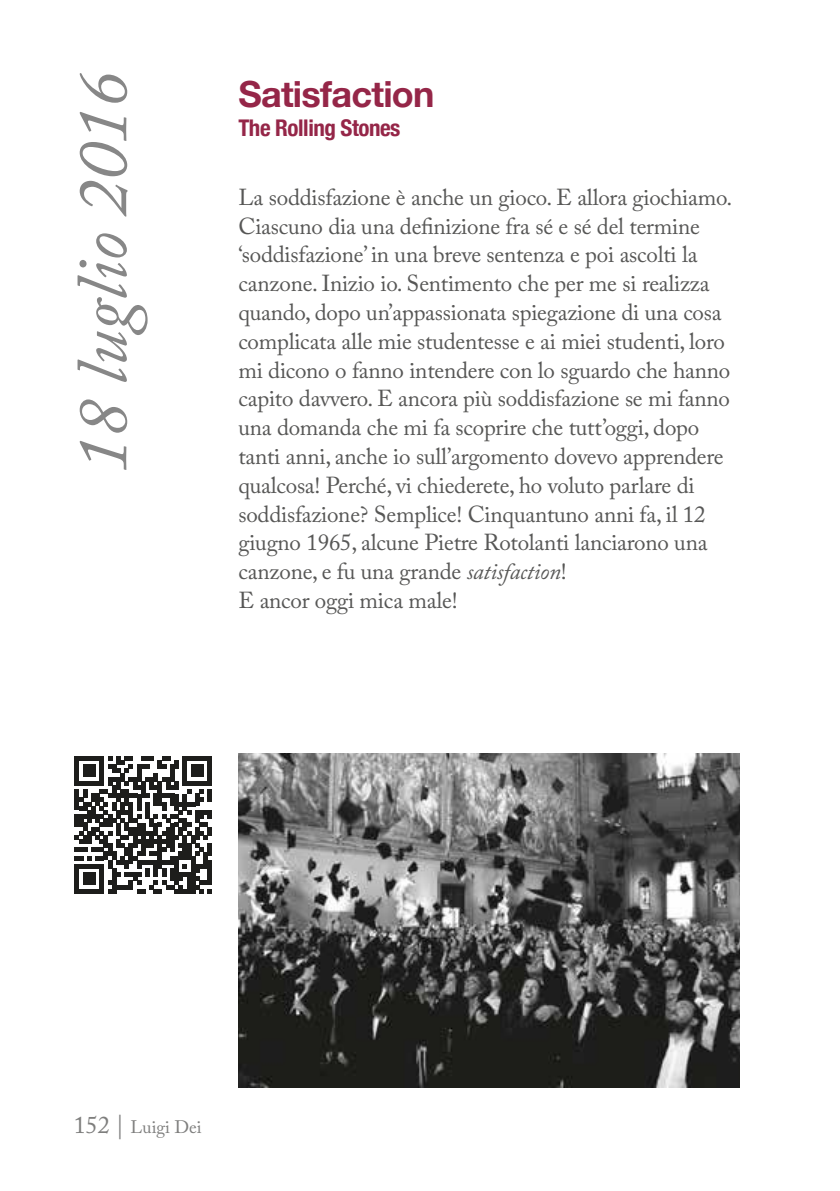
<style>
.page{position:relative;width:840px;height:1191px;background:#fff}
.page>*{position:absolute;margin:0;border:0;box-sizing:border-box;transform-origin:0 0}
.t1{font:italic 72px "Adobe Caslon Pro";color:#878787}
.t2{font:700 36px "Helvetica Neue";letter-spacing:-.02em;color:#952648}
.t3{font:23px/28.8px "Adobe Caslon Pro";letter-spacing:-.01em;color:#575756}
.t4{font:700 condensed 23px "Helvetica Neue";letter-spacing:-.02em;color:#952648}
.t5{font:18px "Adobe Caslon Pro";color:#7e7e7d}
.s1{font-style:italic}
.s2{font-size:24px}
</style>
<div class="page">
<svg style="left:75px;top:756px;width:137px;height:137px"></svg>
<img style="left:238px;top:754px;width:501px;height:333px">
<h1 class="t1" style="left:59px;top:473px;width:402px;rotate:-90deg">18 luglio 2016</h1>
<h2 class="t2" style="left:238px;top:66px;width:197px">Satisfaction</h2>
<p class="t4" style="left:238px;top:109px;width:163px">The Rolling Stones</p>
<p class="t3" style="left:238px;top:182px;width:495px">La soddisfazione è anche un gioco. E allora giochiamo.<br>Ciascuno dia una definizione fra sé e sé del termine ‘soddisfazione’ in una breve sentenza e poi ascolti la canzone. Inizio io. Sentimento che per me si realizza quando, dopo un’appassionata spiegazione di una cosa complicata alle mie studentesse e ai miei studenti, loro mi dicono o fanno intendere con lo sguardo che hanno capito davvero. E ancora più soddisfazione se mi fanno una domanda che mi fa scoprire che tutt’oggi, dopo tanti anni, anche io sull’argomento dovevo apprendere qualcosa! Perché, vi chiederete, ho voluto parlare di soddisfazione? Semplice! Cinquantuno anni fa, il 12 giugno 1965, alcune Pietre Rotolanti lanciarono una canzone, e fu una grande <span class="s1">satisfaction</span>!<br>E ancor oggi mica male!</p>
<p class="t5" style="left:74px;top:1116px;width:129px"><span class="s2">152 |</span> Luigi Dei</p>
</div>
